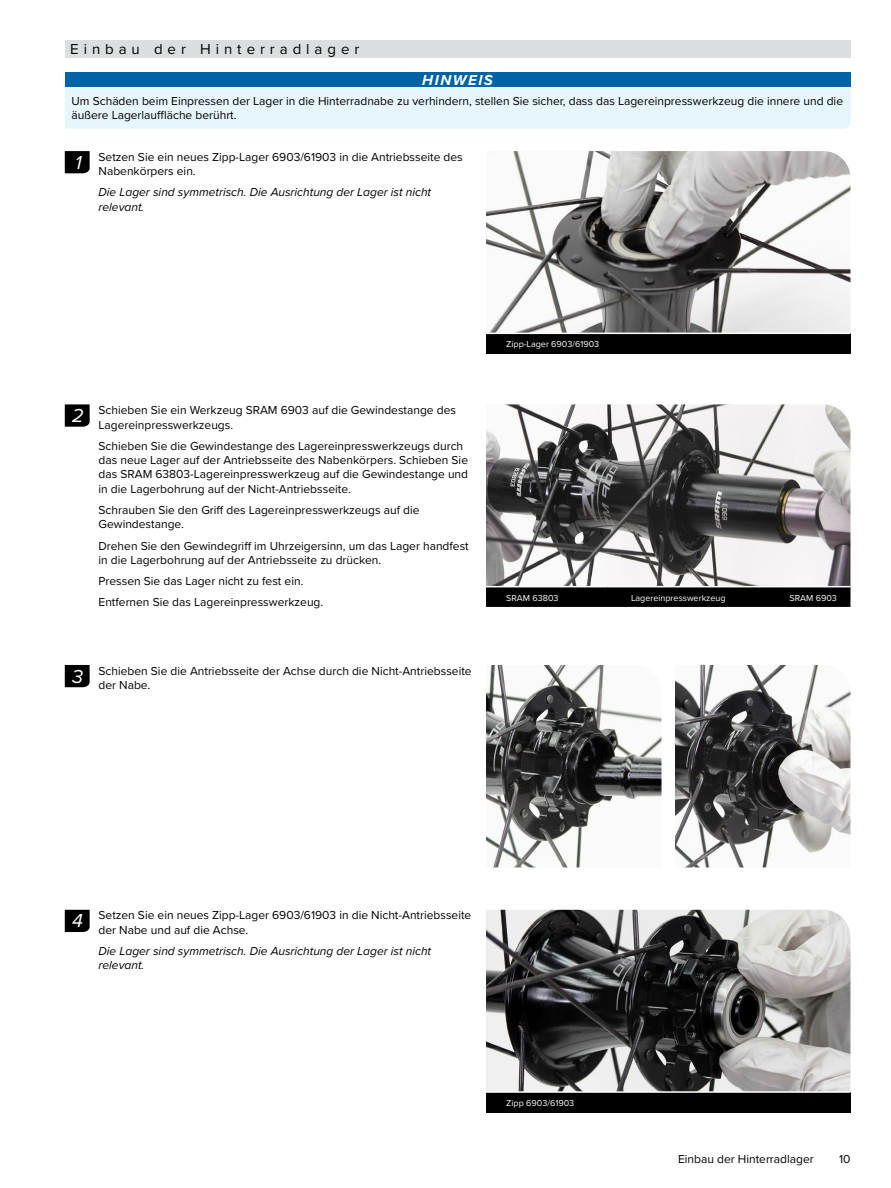
<style>
.page{position:relative;width:891px;height:1188px;background:#fff}
.page>*{position:absolute;margin:0;border:0;box-sizing:border-box;transform-origin:0 0}
.t1{font:italic 19.5px "Proxima Nova";color:#fff}
.Section_Title_-_Grey__TOC_Level_2{font:15px "Proxima Nova";letter-spacing:.33em;color:#000}
.Signal_Word_centered-_NOTICE{font:italic 700 15px "Proxima Nova";letter-spacing:.1em;color:#fff}
.Normal_Text_-_Right_Indent_3_5{font:12px/14.4px "Proxima Nova";color:#000}
.Signal_Word_Text_-_NOTICE_Blue_Shaded{font:12px/14.4px "Proxima Nova";color:#000}
.Normal_Text_-_Right_Indent_3_5-2{font:italic 12px/14.4px "Proxima Nova";color:#000}
.Picture_Caption_left{font:9px "Proxima Nova";color:#fff}
</style>
<div class="page">
<div style="left:65px;top:40px;width:785px;height:18px;background:#dcddde"></div>
<div style="left:65px;top:72px;width:785px;height:15px;background:#0063a4"></div>
<div style="left:65px;top:88px;width:785px;height:41px;background:#e7f6fd"></div>
<svg style="left:65px;top:151px;width:25px;height:22px"></svg>
<div style="left:486px;top:333px;width:364px;height:21px;background:#000"></div>
<hr style="left:486px;top:333px;width:364px;height:1px;background:#fff">
<img style="left:486px;top:151px;width:364px;height:182px">
<svg style="left:65px;top:404px;width:25px;height:23px"></svg>
<svg style="left:486px;top:587px;width:364px;height:20px;background:#060606"></svg>
<img style="left:486px;top:404px;width:364px;height:182px">
<svg style="left:65px;top:665px;width:25px;height:22px"></svg>
<img style="left:486px;top:665px;width:176px;height:202px">
<img style="left:675px;top:665px;width:175px;height:202px">
<svg style="left:65px;top:910px;width:25px;height:22px"></svg>
<div style="left:486px;top:1092px;width:364px;height:20px;background:#000"></div>
<hr style="left:486px;top:1091px;width:364px;height:2px;background:#fff">
<img style="left:486px;top:910px;width:364px;height:181px">
<p class="Section_Title_-_Grey__TOC_Level_2" style="left:70px;top:38px;width:291px">Einbau der Hinterradlager</p>
<p class="Signal_Word_centered-_NOTICE" style="left:422px;top:68px;width:72px">HINWEIS</p>
<p class="Signal_Word_Text_-_NOTICE_Blue_Shaded" style="left:72px;top:93px;width:773px">Um Schäden beim Einpressen der Lager in die Hinterradnabe zu verhindern, stellen Sie sicher, dass das Lagereinpresswerkzeug die innere und die äußere Lagerlauffläche berührt.</p>
<p class="Normal_Text_-_Right_Indent_3_5" style="left:99px;top:149px;width:366px">Setzen Sie ein neues Zipp-Lager 6903/61903 in die Antriebsseite des<br>Nabenkörpers ein.</p>
<p class="Normal_Text_-_Right_Indent_3_5-2" style="left:99px;top:185px;width:334px">Die Lager sind symmetrisch. Die Ausrichtung der Lager ist nicht relevant.</p>
<p class="t1" style="left:75px;top:148px;width:8px">1</p>
<p class="t1" style="left:72px;top:401px;width:13px">2</p>
<p class="Normal_Text_-_Right_Indent_3_5" style="left:99px;top:402px;width:359px">Schieben Sie ein Werkzeug SRAM 6903 auf die Gewindestange des<br>Lagereinpresswerkzeugs.</p>
<p class="Normal_Text_-_Right_Indent_3_5" style="left:99px;top:438px;width:371px">Schieben Sie die Gewindestange des Lagereinpresswerkzeugs durch das neue Lager auf der Antriebsseite des Nabenkörpers. Schieben Sie das SRAM 63803-Lagereinpresswerkzeug auf die Gewindestange und in die Lagerbohrung auf der Nicht-Antriebsseite.</p>
<p class="Normal_Text_-_Right_Indent_3_5" style="left:99px;top:502px;width:323px">Schrauben Sie den Griff des Lagereinpresswerkzeugs auf die<br>Gewindestange.</p>
<p class="Normal_Text_-_Right_Indent_3_5" style="left:99px;top:538px;width:372px">Drehen Sie den Gewindegriff im Uhrzeigersinn, um das Lager handfest in die Lagerbohrung auf der Antriebsseite zu drücken.</p>
<p class="Normal_Text_-_Right_Indent_3_5" style="left:99px;top:573px;width:206px">Pressen Sie das Lager nicht zu fest ein.</p>
<p class="Normal_Text_-_Right_Indent_3_5" style="left:99px;top:595px;width:226px">Entfernen Sie das Lagereinpresswerkzeug.</p>
<p class="t1" style="left:72px;top:662px;width:12px">3</p>
<p class="Normal_Text_-_Right_Indent_3_5" style="left:99px;top:663px;width:375px">Schieben Sie die Antriebsseite der Achse durch die Nicht-Antriebsseite der Nabe.</p>
<p class="Picture_Caption_left" style="left:506px;top:338px;width:95px">Zipp-Lager 6903/61903</p>
<p class="Picture_Caption_left" style="left:506px;top:591px;width:54px">SRAM 63803</p>
<p class="Picture_Caption_left" style="left:631px;top:591px;width:96px">Lagereinpresswerkzeug</p>
<p class="Picture_Caption_left" style="left:790px;top:591px;width:49px">SRAM 6903</p>
<p class="t1" style="left:72px;top:906px;width:12px">4</p>
<p class="Normal_Text_-_Right_Indent_3_5" style="left:99px;top:908px;width:374px">Setzen Sie ein neues Zipp-Lager 6903/61903 in die Nicht-Antriebsseite der Nabe und auf die Achse.</p>
<p class="Normal_Text_-_Right_Indent_3_5-2" style="left:99px;top:943px;width:334px">Die Lager sind symmetrisch. Die Ausrichtung der Lager ist nicht relevant.</p>
<p class="Picture_Caption_left" style="left:506px;top:1096px;width:69px">Zipp 6903/61903</p>
<p class="Normal_Text_-_Right_Indent_3_5" style="left:678px;top:1151px;width:137px">Einbau der Hinterradlager</p>
<p class="Normal_Text_-_Right_Indent_3_5" style="left:839px;top:1151px;width:13px">10</p>
</div>
